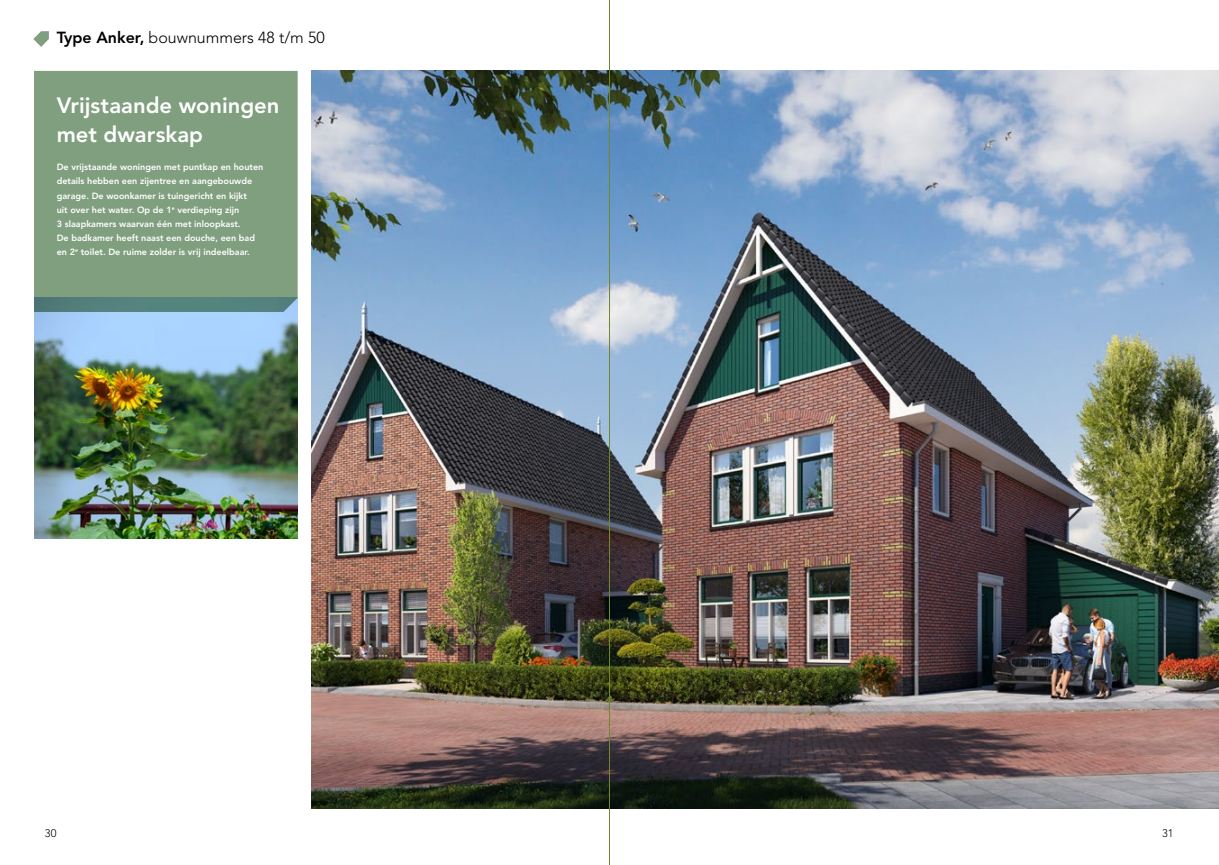
<style>
.page{position:relative;width:1219px;height:865px;background:#fff}
.page>*{position:absolute;margin:0;border:0;box-sizing:border-box;transform-origin:0 0}
.t1{font:800 22px/28.3px "Avenir LT Std";color:#fff}
.t2{font:300 16px "Avenir LT Std";color:#000}
.t3{font:300 11px "Avenir LT Std";color:#000}
.t4{font:800 9px/14.2px "Avenir LT Std";color:#fff}
.s1{font-weight:800}
</style>
<div class="page">
<svg style="left:33px;top:31px;width:16px;height:16px"></svg>
<img style="left:312px;top:71px;width:907px;height:737px">
<img style="left:34px;top:312px;width:264px;height:227px">
<div style="left:34px;top:71px;width:264px;height:241px;background:#809f7f"></div>
<hr style="left:609px;top:0;width:1px;height:865px;background:#728826">
<h2 class="t2" style="left:57px;top:28px;width:270px"><span class="s1">Type Anker,</span> bouwnummers 48 t/m 50</h2>
<h1 class="t1" style="left:57px;top:92px;width:224px">Vrijstaande woningen met dwarskap</h1>
<p class="t4" style="left:57px;top:160px;width:208px">De vrijstaande woningen met puntkap en houten details hebben een zijentree en aangebouwde garage. De woonkamer is tuingericht en kijkt<br>uit over het water. Op de 1<sup>e</sup> verdieping zijn<br>3 slaapkamers waarvan één met inloopkast.<br>De badkamer heeft naast een douche, een bad en 2<sup>e</sup> toilet. De ruime zolder is vrij indeelbaar.</p>
<p class="t3" style="left:45px;top:826px;width:13px">30</p>
<p class="t3" style="left:1162px;top:826px;width:13px">31</p>
</div>
